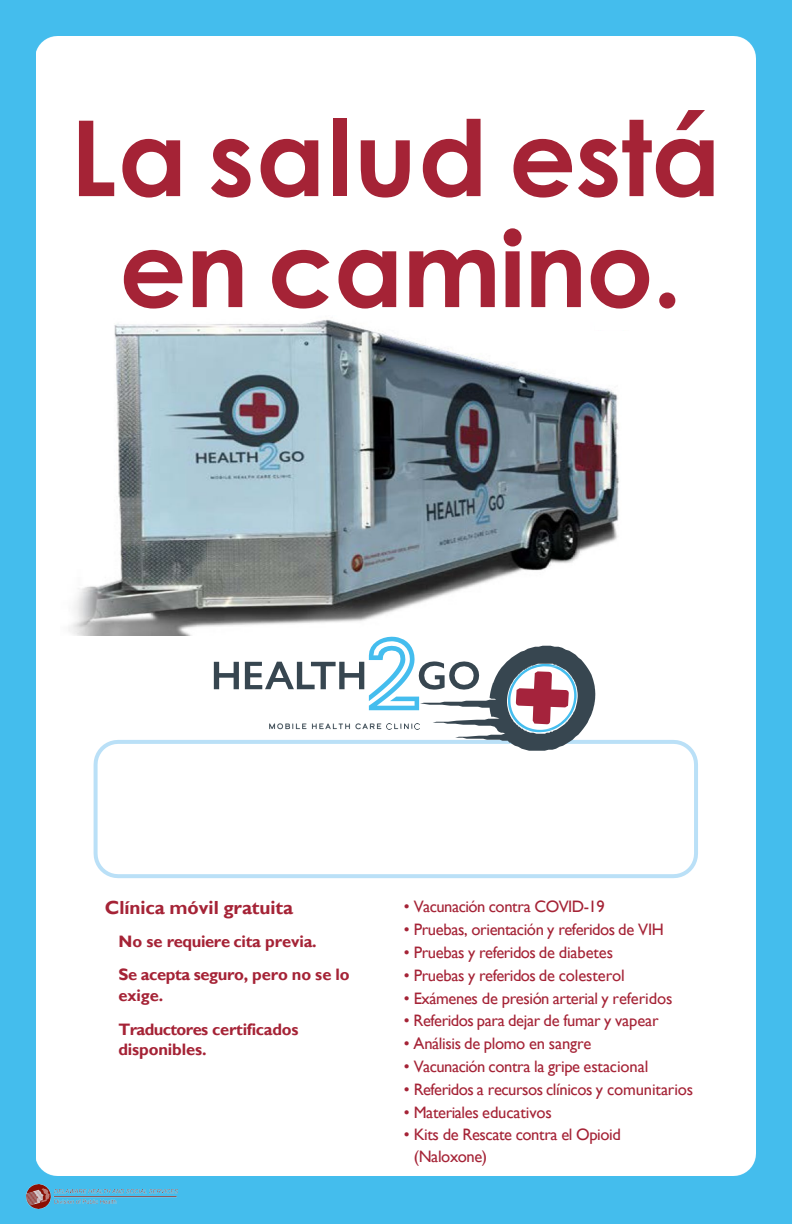
<style>
.page{position:relative;width:792px;height:1224px;background:#44bded}
.page>*{position:absolute;margin:0;border:0;box-sizing:border-box;transform-origin:0 0}
.t1{font:700 105px/111px "Century Gothic";letter-spacing:-.01em;color:#a52336;text-align:center}
.t2{font:700 19px "Gill Sans";letter-spacing:-.005em;color:#a52336}
.t3{font:16.6px "Gill Sans";letter-spacing:-.02em;color:#a52336}
.t4{font:700 16.6px/20.3px "Gill Sans";letter-spacing:-.015em;color:#a52336}
</style>
<div class="page">
<div style="left:36px;top:36px;width:720px;height:1140px;background:#fff"></div>
<img style="left:26px;top:1184px;width:152px;height:24px">
<div style="left:92px;top:738px;width:608px;height:142px;background:#fff"></div>
<svg style="left:214px;top:662px;width:25px;height:27px"></svg>
<svg style="left:245px;top:637px;width:350px;height:114px;background:#c8cdd3"></svg>
<img style="left:60px;top:316px;width:582px;height:319px">
<div style="left:595px;top:316px;width:47px;height:13px;background:#fff"></div>
<div style="left:594px;top:315px;width:49px;height:15px;border:2px solid #fff"></div>
<h2 class="t1" style="left:70px;top:98px;width:652px">La salud está en camino.</h2>
<p class="t2" style="left:105px;top:896px;width:190px">Clínica móvil gratuita</p>
<p class="t4" style="left:119px;top:932px;width:200px">No se requiere cita previa.</p>
<p class="t4" style="left:119px;top:965px;width:233px">Se acepta seguro, pero no se lo exige.</p>
<p class="t4" style="left:119px;top:1020px;width:181px">Traductores certificados disponibles.</p>
<p class="t3" style="left:404px;top:897px;width:202px">• Vacunación contra COVID-19</p>
<p class="t3" style="left:404px;top:920px;width:262px">• Pruebas, orientación y referidos de VIH</p>
<p class="t3" style="left:404px;top:943px;width:211px">• Pruebas y referidos de diabetes</p>
<p class="t3" style="left:404px;top:966px;width:222px">• Pruebas y referidos de colesterol</p>
<p class="t3" style="left:404px;top:988px;width:270px">• Exámenes de presión arterial y referidos</p>
<p class="t3" style="left:404px;top:1011px;width:256px">• Referidos para dejar de fumar y vapear</p>
<p class="t3" style="left:404px;top:1034px;width:189px">• Análisis de plomo en sangre</p>
<p class="t3" style="left:404px;top:1057px;width:246px">• Vacunación contra la gripe estacional</p>
<p class="t3" style="left:404px;top:1080px;width:291px">• Referidos a recursos clínicos y comunitarios</p>
<p class="t3" style="left:404px;top:1102px;width:149px">• Materiales educativos</p>
<p class="t3" style="left:404px;top:1124px;width:219px">• Kits de Rescate contra el Opioid</p>
<p class="t3" style="left:414px;top:1146px;width:75px">(Naloxone)</p>
</div>
